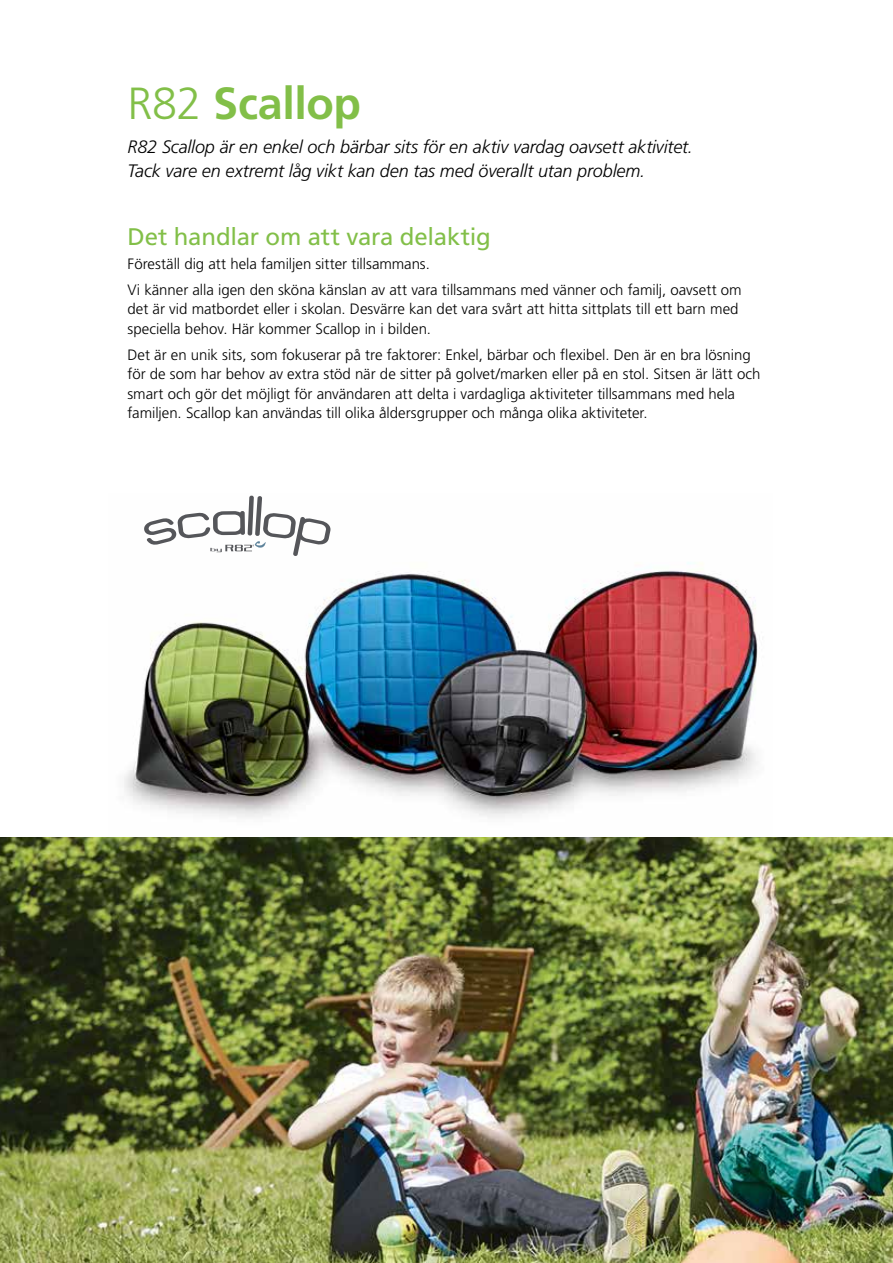
<style>
.page{position:relative;width:893px;height:1263px;background:#fff}
.page>*{position:absolute;margin:0;border:0;box-sizing:border-box;transform-origin:0 0}
.t1{font:700 45px "Frutiger LT Pro";letter-spacing:-.01em;color:#82bf48}
.t2{font:24px "Frutiger LT Pro";letter-spacing:-.01em;color:#82bf48}
.t3{font:italic 300 18px/24px "Frutiger LT Pro";letter-spacing:-.01em;color:#000}
.t4{font:300 15px/19.5px "Frutiger LT Std";letter-spacing:-.005em;color:#000}
.s1{font-weight:300}
</style>
<div class="page">
<img style="left:109px;top:562px;width:663px;height:276px">
<img style="left:0;top:838px;width:893px;height:425px">
<svg style="left:210px;top:541px;width:56px;height:12px"></svg>
<h1 class="t1" style="left:128px;top:77px;width:235px"><span class="s1">R82</span> Scallop</h1>
<p class="t3" style="left:128px;top:135px;width:567px">R82 Scallop är en enkel och bärbar sits för en aktiv vardag oavsett aktivitet.<br>Tack vare en extremt låg vikt kan den tas med överallt utan problem.</p>
<h2 class="t2" style="left:128px;top:223px;width:365px">Det handlar om att vara delaktig</h2>
<p class="t4" style="left:128px;top:251px;width:616px;line-height:25.8px">Föreställ dig att hela familjen sitter tillsammans.<br>Vi känner alla igen den sköna känslan av att vara tillsammans med vänner och familj, oavsett om</p>
<p class="t4" style="left:128px;top:300px;width:612px">det är vid matbordet eller i skolan. Desvärre kan det vara svårt att hitta sittplats till ett barn med speciella behov. Här kommer Scallop in i bilden.</p>
<p class="t4" style="left:128px;top:345px;width:634px">Det är en unik sits, som fokuserar på tre faktorer: Enkel, bärbar och flexibel. Den är en bra lösning för de som har behov av extra stöd när de sitter på golvet/marken eller på en stol. Sitsen är lätt och smart och gör det möjligt för användaren att delta i vardagliga aktiviteter tillsammans med hela familjen. Scallop kan användas till olika åldersgrupper och många olika aktiviteter.</p>
</div>
